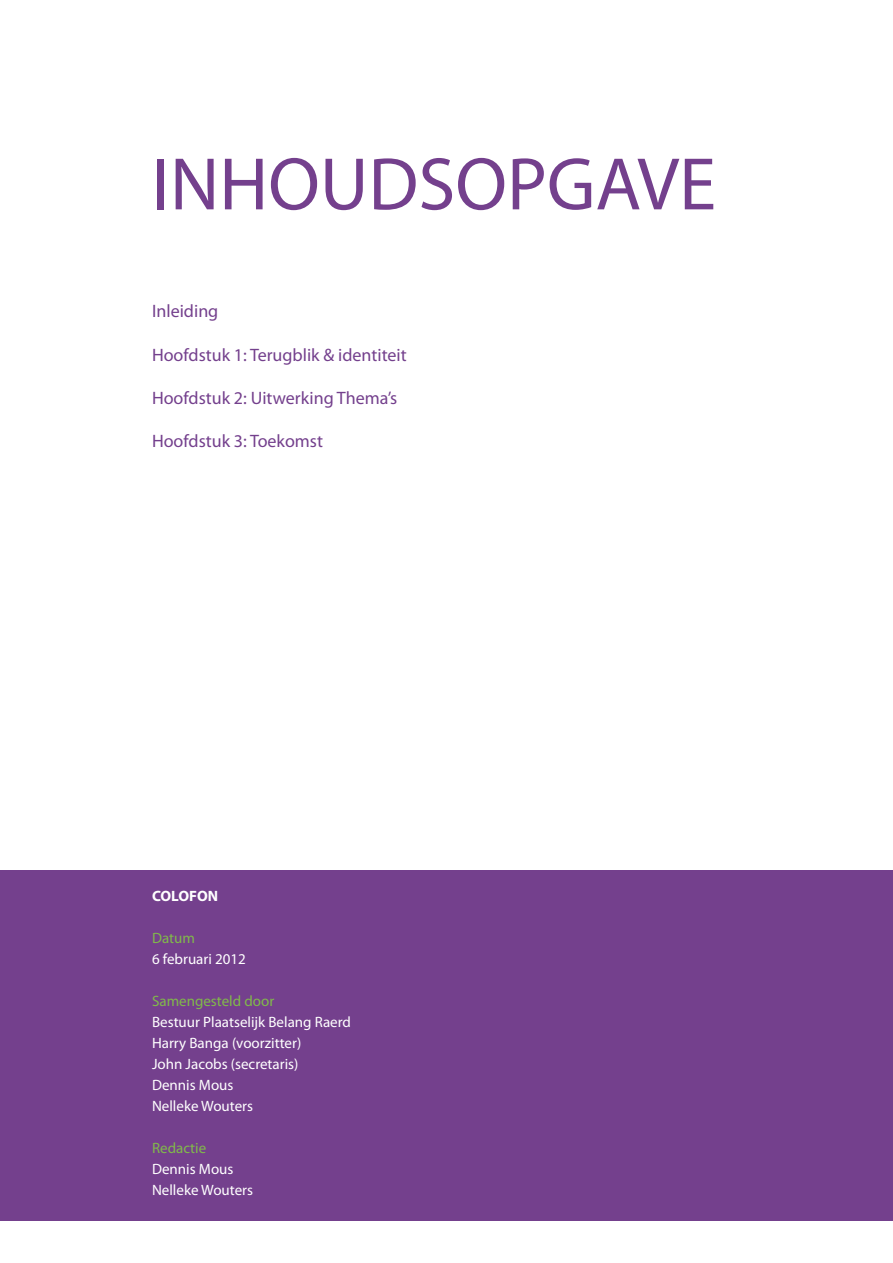
<style>
.page{position:relative;width:893px;height:1263px;background:#fff}
.page>*{position:absolute;margin:0;border:0;box-sizing:border-box;transform-origin:0 0}
.t1{font:75px "Myriad Pro";color:#74408d}
.t2{font:18px "Myriad Pro";color:#74408d}
.t3{font:15px/21px "Myriad Pro";color:#fff}
.t4{font:15px "Myriad Pro";color:#81ba4a}
.t5{font:700 15px "Myriad Pro";color:#fff}
</style>
<div class="page">
<div style="left:0;top:870px;width:893px;height:350px;background:#74408d"></div>
<h1 class="t1" style="left:152px;top:138px;width:566px">INHOUDSOPGAVE</h1>
<p class="t2" style="left:152px;top:300px;width:68px">Inleiding</p>
<p class="t2" style="left:152px;top:343px;width:256px">Hoofdstuk 1: Terugblik &amp; identiteit</p>
<p class="t2" style="left:152px;top:387px;width:247px">Hoofdstuk 2: Uitwerking Thema’s</p>
<p class="t2" style="left:152px;top:430px;width:172px">Hoofdstuk 3: Toekomst</p>
<p class="t5" style="left:152px;top:886px;width:68px">COLOFON</p>
<p class="t4" style="left:152px;top:929px;width:44px">Datum</p>
<p class="t3" style="left:152px;top:948px;width:95px">6 februari 2012</p>
<p class="t4" style="left:152px;top:992px;width:124px">Samengesteld door</p>
<p class="t3" style="left:152px;top:1011px;width:200px">Bestuur Plaatselijk Belang Raerd<br>Harry Banga (voorzitter)<br>John Jacobs (secretaris)<br>Dennis Mous<br>Nelleke Wouters</p>
<p class="t4" style="left:152px;top:1139px;width:56px">Redactie</p>
<p class="t3" style="left:152px;top:1158px;width:103px">Dennis Mous<br>Nelleke Wouters</p>
</div>
